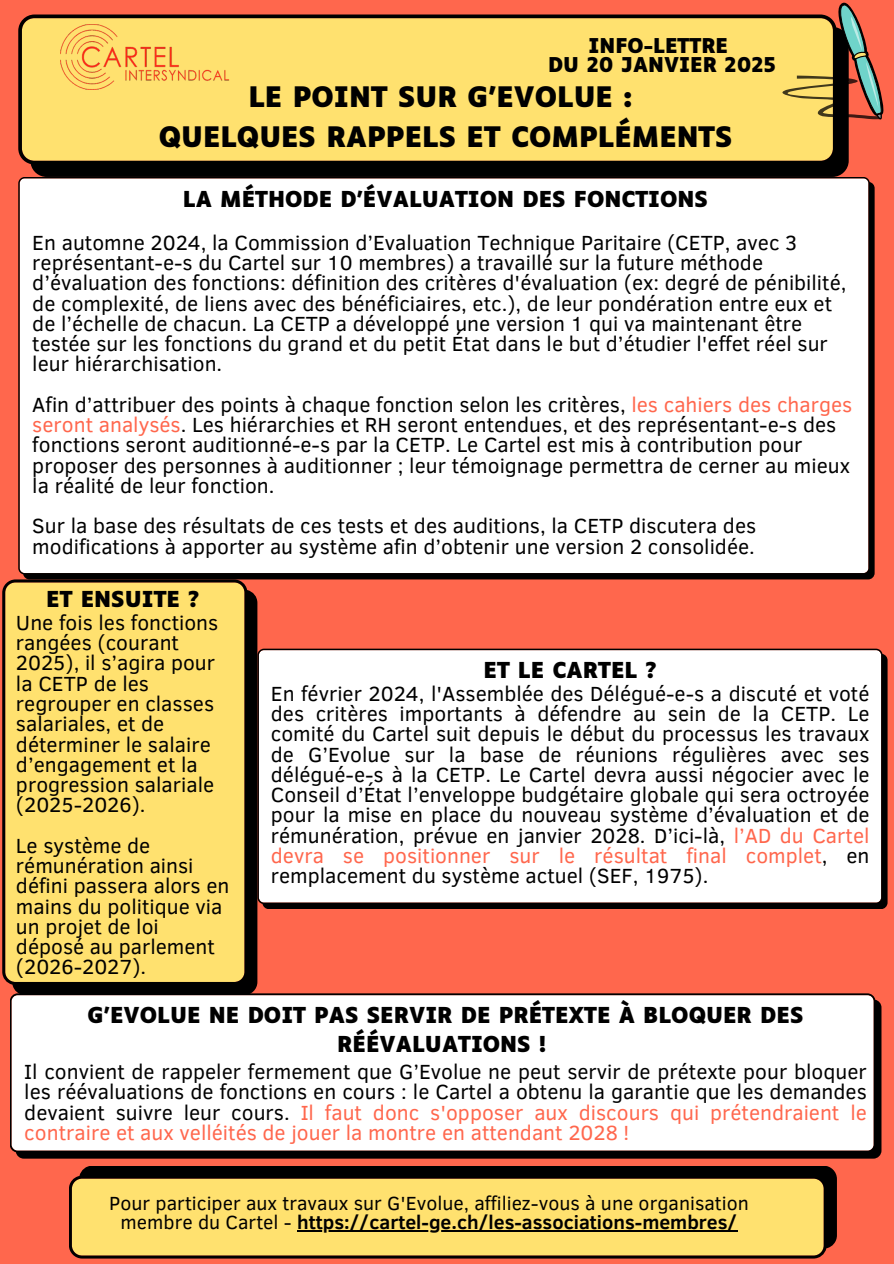
<style>
.page{position:relative;width:894px;height:1264px;background:#fff}
.page>*{position:absolute;margin:0;border:0;box-sizing:border-box;transform-origin:0 0}
.t1{font:700 27px/39.3px "Luciole";color:#000;text-align:center}
.t2{font:21px/20.2px "Clear Sans";color:#000}
.t3{font:700 21px/29.2px "Luciole";color:#000;text-align:center}
.t4{font:19.5px/19.2px "Clear Sans";color:#000;text-align:center}
.t5{font:700 19.5px/19.2px "Luciole";color:#000;text-align:center}
.s1{color:#ff674d}
.s2{font-weight:700}
</style>
<div class="page">
<div style="left:0;top:0;width:893px;height:1263px;background:#ff674d"></div>
<svg style="left:69px;top:1166px;width:539px;height:92px;fill:#ffe16f"></svg>
<svg style="left:608px;top:766px;width:280px;height:493px"></svg>
<svg style="left:10px;top:993px;width:871px;height:165px;fill:#fff"></svg>
<svg style="left:18px;top:15px;width:830px;height:162px;fill:#ffe16f"></svg>
<svg style="left:769px;top:2px;width:114px;height:119px"></svg>
<img style="left:60px;top:25px;width:169px;height:64px">
<div style="left:18px;top:177px;width:856px;height:402px;background:#fff"></div>
<svg style="left:2px;top:579px;width:255px;height:415px;fill:#ffe16f"></svg>
<div style="left:257px;top:648px;width:630px;height:261px;background:#fff"></div>
<hr style="left:297px;top:1230px;width:440px;height:1px;background:#000">
<p class="t5" style="left:548px;top:37px;width:229px">INFO-LETTRE<br>DU 20 JANVIER 2025</p>
<p class="t1" style="left:159px;top:80px;width:575px">LE POINT SUR G’EVOLUE :<br>QUELQUES RAPPELS ET COMPLÉMENTS</p>
<h2 class="t3" style="left:183px;top:186px;width:526px">LA MÉTHODE D’ÉVALUATION DES FONCTIONS</h2>
<h1 class="t2" style="left:32px;top:231px;width:815px">En automne 2024, la Commission d’Evaluation Technique Paritaire (CETP, avec 3 représentant-e-s du Cartel sur 10 membres) a travaillé sur la future méthode d’évaluation des fonctions: définition des critères d'évaluation (ex: degré de pénibilité, de complexité, de liens avec des bénéficiaires, etc.), de leur pondération entre eux et de l’échelle de chacun. La CETP a développé une version 1 qui va maintenant être testée sur les fonctions du grand et du petit État dans le but d’étudier l'effet réel sur leur hiérarchisation.</h1>
<h2 class="t2" style="left:32px;top:393px;width:821px">Afin d’attribuer des points à chaque fonction selon les critères, <span class="s1">les cahiers des charges seront analysés</span>. Les hiérarchies et RH seront entendues, et des représentant-e-s des fonctions seront auditionné-e-s par la CETP. Le Cartel est mis à contribution pour proposer des personnes à auditionner ; leur témoignage permettra de cerner au mieux la réalité de leur fonction.</h2>
<p class="t2" style="left:32px;top:515px;width:725px">Sur la base des résultats de ces tests et des auditions, la CETP discutera des modifications à apporter au système afin d’obtenir une version 2 consolidée.</p>
<p class="t3" style="left:46px;top:587px;width:155px">ET ENSUITE ?</p>
<p class="t2" style="left:16px;top:611px;width:204px">Une fois les fonctions rangées (courant<br>2025), il s’agira pour la CETP de les regrouper en classes salariales, et de déterminer le salaire d’engagement et la progression salariale (2025-2026).</p>
<p class="t2" style="left:16px;top:834px;width:215px">Le système de rémunération ainsi défini passera alors en mains du politique via un projet de loi déposé au parlement (2026-2027).</p>
<p class="t3" style="left:483px;top:657px;width:175px">ET LE CARTEL ?</p>
<p class="t2" style="left:271px;top:682px;width:600px;text-align:justify">En février 2024, l'Assemblée des Délégué-e-s a discuté et voté des critères importants à défendre au sein de la CETP. Le comité du Cartel suit depuis le début du processus les travaux de G’Evolue sur la base de réunions régulières avec ses délégué-e-s à la CETP. Le Cartel devra aussi négocier avec le Conseil d’État l’enveloppe budgétaire globale qui sera octroyée pour la mise en place du nouveau système d’évaluation et de rémunération, prévue en janvier 2028. D’ici-là, <span class="s1">l’AD du Cartel devra se positionner sur le résultat final complet</span>, en remplacement du système actuel (SEF, 1975).</p>
<p class="t3" style="left:88px;top:1002px;width:717px">G'EVOLUE NE DOIT PAS SERVIR DE PRÉTEXTE À BLOQUER DES<br>RÉÉVALUATIONS !</p>
<p class="t2" style="left:24px;top:1060px;width:843px;text-align:justify">Il convient de rappeler fermement que G’Evolue ne peut servir de prétexte pour bloquer les réévaluations de fonctions en cours : le Cartel a obtenu la garantie que les demandes devaient suivre leur cours. <span class="s1">Il faut donc s'opposer aux discours qui prétendraient le contraire et aux velléités de jouer la montre en attendant 2028 !</span></p>
<p class="t4" style="left:109px;top:1192px;width:641px">Pour participer aux travaux sur G'Evolue, affiliez-vous à une organisation membre du Cartel - <span class="s2">https://cartel-ge.ch/les-associations-membres/</span></p>
</div>
